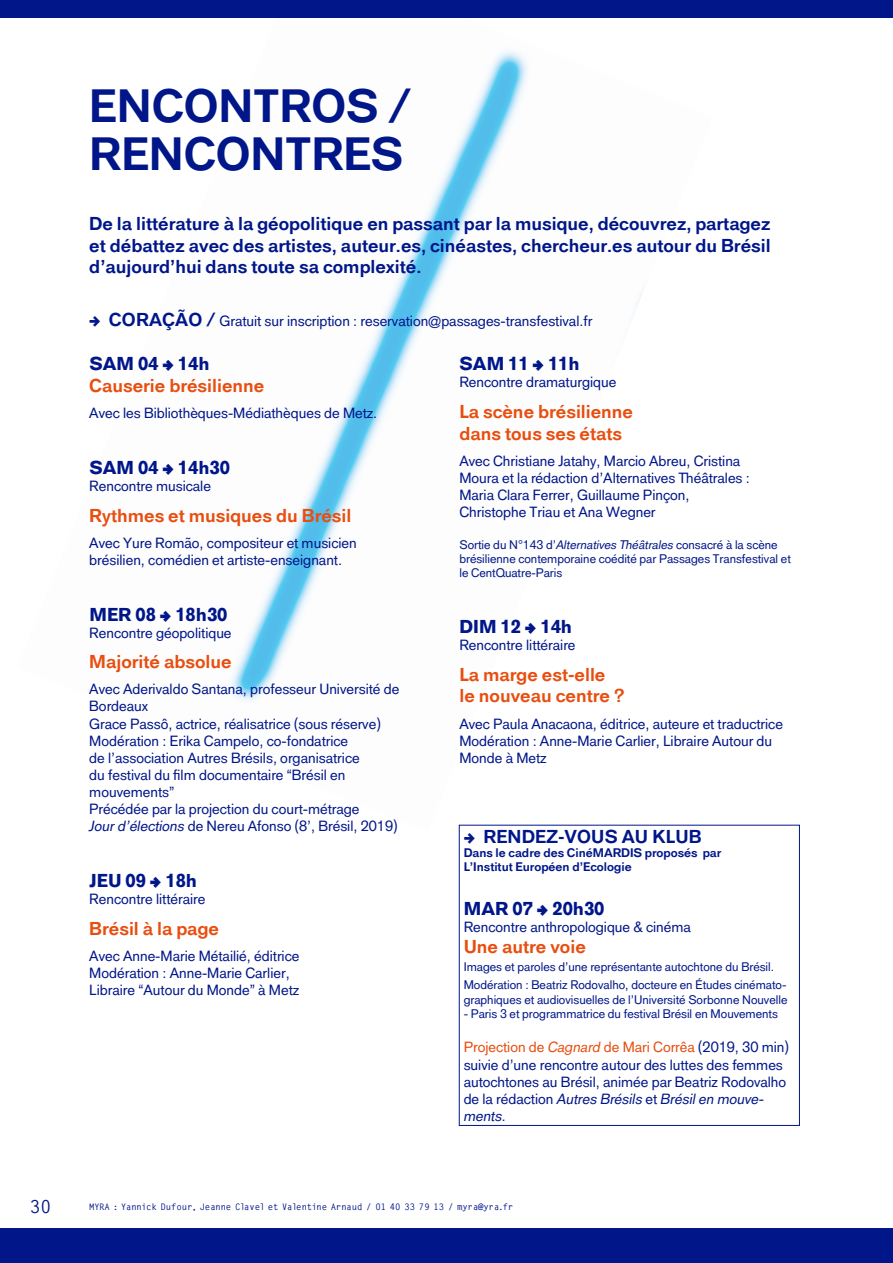
<style>
.page{position:relative;width:893px;height:1263px;background:#fff}
.page>*{position:absolute;margin:0;border:0;box-sizing:border-box;transform-origin:0 0}
.t1{font:700 45px/48px "Classic Sans";color:#001689}
.t2{font:700 18px/21.6px "Classic Sans";color:#001689;text-align:justify}
.t3{font:700 18px/21.6px "Classic Sans";color:#e84e0f}
.t4{font:900 18px "Classic Sans";color:#001689}
.t5{font:700 18px "Lettervinc";color:#001689}
.t6{font:14.25px/17.1px "Classic Sans";color:#001689}
.t7{font:12px/14.4px "Classic Sans";color:#001689}
.t8{font:700 12px/14.4px "Classic Sans";color:#001689}
.t9{font:700 9px "Lettervinc";letter-spacing:-.005em;color:#001689}
.s1{font-weight:700;font-size:18px}
.s2{font-style:italic}
.s3{color:#e84e0f}
.s4{font-style:italic;color:#e84e0f}
</style>
<div class="page">
<img style="left:17px;top:17px;width:696px;height:815px">
<div style="left:0;top:1229px;width:893px;height:34px;background:#001689"></div>
<div style="left:0;top:0;width:893px;height:17px;background:#001689"></div>
<h1 class="t1" style="left:89px;top:83px;width:323px">ENCONTROS /<br>RENCONTRES</h1>
<p class="t2" style="left:89px;top:213px;width:683px">De la littérature à la géopolitique en passant par la musique, découvrez, partagez et débattez avec des artistes, auteur.es, cinéastes, chercheur.es autour du Brésil d’aujourd’hui dans toute sa complexité.</p>
<p class="t6" style="left:89px;top:312px;width:505px"><span class="s1">→ CORAÇÃO /</span> Gratuit sur inscription : reservation@passages-transfestival.fr</p>
<p class="t4" style="left:89px;top:351px;width:122px">SAM 04 → 14h</p>
<p class="t3" style="left:89px;top:375px;width:177px">Causerie brésilienne</p>
<p class="t6" style="left:89px;top:404px;width:289px">Avec les Bibliothèques-Médiathèques de Metz.</p>
<p class="t4" style="left:89px;top:455px;width:142px">SAM 04 → 14h30</p>
<p class="t6" style="left:89px;top:477px;width:123px">Rencontre musicale</p>
<p class="t3" style="left:89px;top:504px;width:264px">Rythmes et musiques du Brésil</p>
<p class="t6" style="left:89px;top:534px;width:269px">Avec Yure Romão, compositeur et musicien brésilien, comédien et artiste-enseignant.</p>
<p class="t4" style="left:89px;top:601px;width:140px">MER 08 → 18h30</p>
<p class="t6" style="left:89px;top:624px;width:144px">Rencontre géopolitique</p>
<p class="t3" style="left:89px;top:651px;width:144px">Majorité absolue</p>
<p class="t6" style="left:89px;top:681px;width:312px">Avec Aderivaldo Santana, professeur Université de Bordeaux<br>Grace Passô, actrice, réalisatrice (sous réserve)<br>Modération : Erika Campelo, co-fondatrice<br>de l’association Autres Brésils, organisatrice<br>du festival du film documentaire “Brésil en mouvements”<br>Précédée par la projection du court-métrage<br><span class="s2">Jour d’élections</span> de Nereu Afonso (8’, Brésil, 2019)</p>
<p class="t4" style="left:89px;top:868px;width:109px">JEU 09 → 18h</p>
<p class="t6" style="left:89px;top:890px;width:118px">Rencontre littéraire</p>
<p class="t3" style="left:89px;top:918px;width:131px">Brésil à la page</p>
<p class="t6" style="left:89px;top:947px;width:212px">Avec Anne-Marie Métailié, éditrice<br>Modération : Anne-Marie Carlier,<br>Libraire “Autour du Monde” à Metz</p>
<p class="t4" style="left:459px;top:351px;width:122px">SAM 11 → 11h</p>
<p class="t6" style="left:459px;top:374px;width:158px">Rencontre dramaturgique</p>
<p class="t3" style="left:459px;top:401px;width:175px">La scène brésilienne dans tous ses états</p>
<p class="t6" style="left:459px;top:452px;width:292px">Avec Christiane Jatahy, Marcio Abreu, Cristina Moura et la rédaction d’Alternatives Théâtrales :<br>Maria Clara Ferrer, Guillaume Pinçon, Christophe Triau et Ana Wegner</p>
<p class="t7" style="left:459px;top:537px;width:333px">Sortie du N°143 d’<span class="s2">Alternatives Théâtrales</span> consacré à la scène brésilienne contemporaine coédité par Passages Transfestival et le CentQuatre-Paris</p>
<p class="t4" style="left:459px;top:614px;width:114px">DIM 12 → 14h</p>
<p class="t6" style="left:459px;top:637px;width:118px">Rencontre littéraire</p>
<p class="t3" style="left:459px;top:664px;width:167px">La marge est-elle le nouveau centre ?</p>
<p class="t6" style="left:459px;top:715px;width:325px">Avec Paula Anacaona, éditrice, auteure et traductrice<br>Modération : Anne-Marie Carlier, Libraire Autour du<br>Monde à Metz</p>
<p class="t2" style="left:464px;top:826px;width:239px">→ RENDEZ-VOUS AU KLUB</p>
<p class="t8" style="left:464px;top:846px;width:259px">Dans le cadre des CinéMARDIS proposés par<br>L’Institut Européen d’Ecologie</p>
<p class="t4" style="left:464px;top:896px;width:142px">MAR 07 → 20h30</p>
<p class="t6" style="left:464px;top:918px;width:229px">Rencontre anthropologique &amp; cinéma</p>
<p class="t3" style="left:464px;top:936px;width:124px">Une autre voie</p>
<p class="t7" style="left:464px;top:958px;width:324px;line-height:18px">Images et paroles d’une représentante autochtone du Brésil.<br>Modération : Beatriz Rodovalho, docteure en Études cinémato-</p>
<p class="t7" style="left:464px;top:992px;width:325px">graphiques et audiovisuelles de l’Université Sorbonne Nouvelle</p>
<p class="t7" style="left:464px;top:1007px;width:316px">- Paris 3 et programmatrice du festival Brésil en Mouvements</p>
<p class="t6" style="left:464px;top:1039px;width:327px"><span class="s3">Projection de</span> <span class="s4">Cagnard</span> <span class="s3">de Mari Corrêa</span> (2019, 30 min) suivie d’une rencontre autour des luttes des femmes autochtones au Brésil, animée par Beatriz Rodovalho de la rédaction <span class="s2">Autres Brésils</span> et <span class="s2">Brésil en mouve&shy;ments.</span></p>
<p class="t5" style="left:30px;top:1194px;width:23px">30</p>
<p class="t9" style="left:89px;top:1201px;width:426px">MYRA : Yannick Dufour, Jeanne Clavel et Valentine Arnaud / 01 40 33 79 13 / myra@yra.fr</p>
</div>
